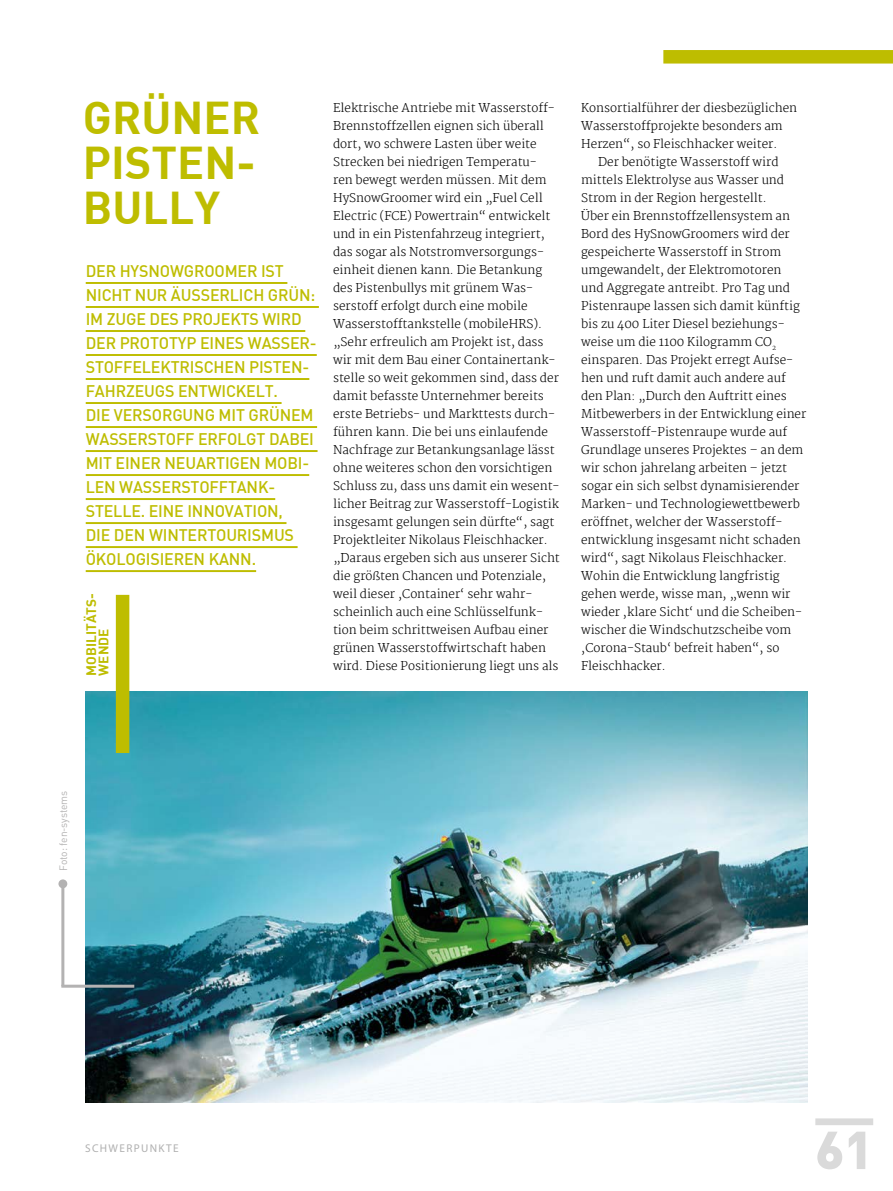
<style>
.page{position:relative;width:893px;height:1191px;background:#fff}
.page>*{position:absolute;margin:0;border:0;box-sizing:border-box;transform-origin:0 0}
.t1{font:900 52.5px "DIN";color:#dadada}
.t2{font:45px/45px "DIN Bold";color:#bebd00;text-align:justify}
.t3{font:500 16.5px/24px "DIN";letter-spacing:-.01em;color:#bebd00}
.t4{font:13.5px/12.3px "DIN Bold";color:#bebd00}
.t5{font:200 12px/18px "Martel";color:#000}
.t6{font:11.25px "Myriad Pro";letter-spacing:.12em;color:#b0b0b0}
.t7{font:10.5px "DIN Alternate";letter-spacing:-.01em;color:#b3b2b2}
</style>
<div class="page">
<div style="left:815px;top:1118px;width:58px;height:7px;background:#dadada"></div>
<div style="left:663px;top:50px;width:230px;height:14px;background:#bebd00"></div>
<img style="left:85px;top:691px;width:723px;height:411px">
<hr style="left:86px;top:282px;width:201px;height:2px;background:#bebd00">
<hr style="left:86px;top:306px;width:233px;height:2px;background:#bebd00">
<hr style="left:86px;top:330px;width:219px;height:2px;background:#bebd00">
<hr style="left:86px;top:354px;width:231px;height:2px;background:#bebd00">
<hr style="left:86px;top:378px;width:223px;height:2px;background:#bebd00">
<hr style="left:86px;top:402px;width:196px;height:2px;background:#bebd00">
<hr style="left:86px;top:426px;width:231px;height:2px;background:#bebd00">
<hr style="left:86px;top:450px;width:232px;height:2px;background:#bebd00">
<hr style="left:86px;top:474px;width:223px;height:2px;background:#bebd00">
<hr style="left:86px;top:498px;width:189px;height:2px;background:#bebd00">
<hr style="left:86px;top:522px;width:200px;height:2px;background:#bebd00">
<hr style="left:86px;top:546px;width:212px;height:2px;background:#bebd00">
<hr style="left:86px;top:570px;width:170px;height:2px;background:#bebd00">
<hr style="left:61px;top:882px;width:3px;height:104px;background:#b3b2b2">
<div style="left:58px;top:879px;width:9px;height:9px;background:#b3b2b2;border-radius:50%"></div>
<hr style="left:61px;top:984px;width:73px;height:3px;background:#b3b2b2">
<div style="left:116px;top:595px;width:13px;height:158px;background:#bebd00"></div>
<h2 class="t2" style="left:83px;top:93px;width:179px">GRÜNER PISTEN-BULLY</h2>
<p class="t3" style="left:86px;top:258px;width:233px">DER HYSNOWGROOMER IST<br>NICHT NUR ÄUSSERLICH GRÜN:<br>IM ZUGE DES PROJEKTS WIRD<br>DER PROTOTYP EINES WASSER-<br>STOFFELEKTRISCHEN PISTEN-<br>FAHRZEUGS ENTWICKELT.<br>DIE VERSORGUNG MIT GRÜNEM<br>WASSERSTOFF ERFOLGT DABEI<br>MIT EINER NEUARTIGEN MOBI-<br>LEN WASSERSTOFFTANK-<br>STELLE. EINE INNOVATION,<br>DIE DEN WINTERTOURISMUS<br>ÖKOLOGISIEREN KANN.</p>
<p class="t4" style="left:85px;top:675px;width:84px;rotate:-90deg">MOBILITÄTS-<br>WENDE</p>
<p class="t5" style="left:333px;top:98px;width:228px">Elektrische Antriebe mit Wasserstoff-Brennstoffzellen eignen sich überall dort, wo schwere Lasten über weite Strecken bei niedrigen Temperatu-<br>ren bewegt werden müssen. Mit dem HySnowGroomer wird ein „Fuel Cell Electric (FCE) Powertrain“ entwickelt und in ein Pistenfahrzeug integriert, das sogar als Notstromversorgungs&shy;einheit dienen kann. Die Betankung des Pistenbullys mit grünem Was&shy;serstoff erfolgt durch eine mobile Wasserstofftankstelle (mobileHRS). „Sehr erfreulich am Projekt ist, dass wir mit dem Bau einer Containertank&shy;stelle so weit gekommen sind, dass der damit befasste Unternehmer bereits erste Betriebs- und Markttests durch&shy;führen kann. Die bei uns einlaufende Nachfrage zur Betankungsanlage lässt ohne weiteres schon den vorsichtigen Schluss zu, dass uns damit ein wesent&shy;licher Beitrag zur Wasserstoff-Logistik insgesamt gelungen sein dürfte“, sagt Projektleiter Nikolaus Fleischhacker. „Daraus ergeben sich aus unserer Sicht die größten Chancen und Potenziale, weil dieser ‚Container‘ sehr wahr&shy;scheinlich auch eine Schlüsselfunk&shy;tion beim schrittweisen Aufbau einer grünen Wasserstoffwirtschaft haben wird. Diese Positionierung liegt uns als</p>
<p class="t5" style="left:581px;top:98px;width:218px">Konsortialführer der diesbezüglichen<br>Wasserstoffprojekte besonders am<br>Herzen“, so Fleischhacker weiter.</p>
<p class="t5" style="left:581px;top:152px;width:227px;text-indent:17px">Der benötigte Wasserstoff wird mittels Elektrolyse aus Wasser und Strom in der Region hergestellt.<br>Über ein Brennstoffzellensystem an Bord des HySnowGroomers wird der gespeicherte Wasserstoff in Strom umgewandelt, der Elektromotoren und Aggregate antreibt. Pro Tag und Pistenraupe lassen sich damit künftig bis zu 400 Liter Diesel beziehungs&shy;weise um die 1100 Kilogramm CO<sub>2 </sub>einsparen. Das Projekt erregt Aufse&shy;hen und ruft damit auch andere auf den Plan: „Durch den Auftritt eines Mitbewerbers in der Entwicklung einer Wasserstoff-Pistenraupe wurde auf Grundlage unseres Projektes – an dem wir schon jahrelang arbeiten – jetzt sogar ein sich selbst dynamisierender Marken- und Technologiewettbewerb eröffnet, welcher der Wasserstoff&shy;entwicklung insgesamt nicht schaden wird“, sagt Nikolaus Fleischhacker.<br>Wohin die Entwicklung langfristig gehen werde, wisse man, „wenn wir wieder ‚klare Sicht‘ und die Scheiben&shy;wischer die Windschutzscheibe vom ‚Corona-Staub‘ befreit haben“, so Fleischhacker.</p>
<p class="t7" style="left:57px;top:871px;width:82px;rotate:-90deg">Foto: fen-systems</p>
<p class="t6" style="left:85px;top:1141px;width:95px">SCHWERPUNKTE</p>
<h1 class="t1" style="left:815px;top:1114px;width:59px">61</h1>
</div>
